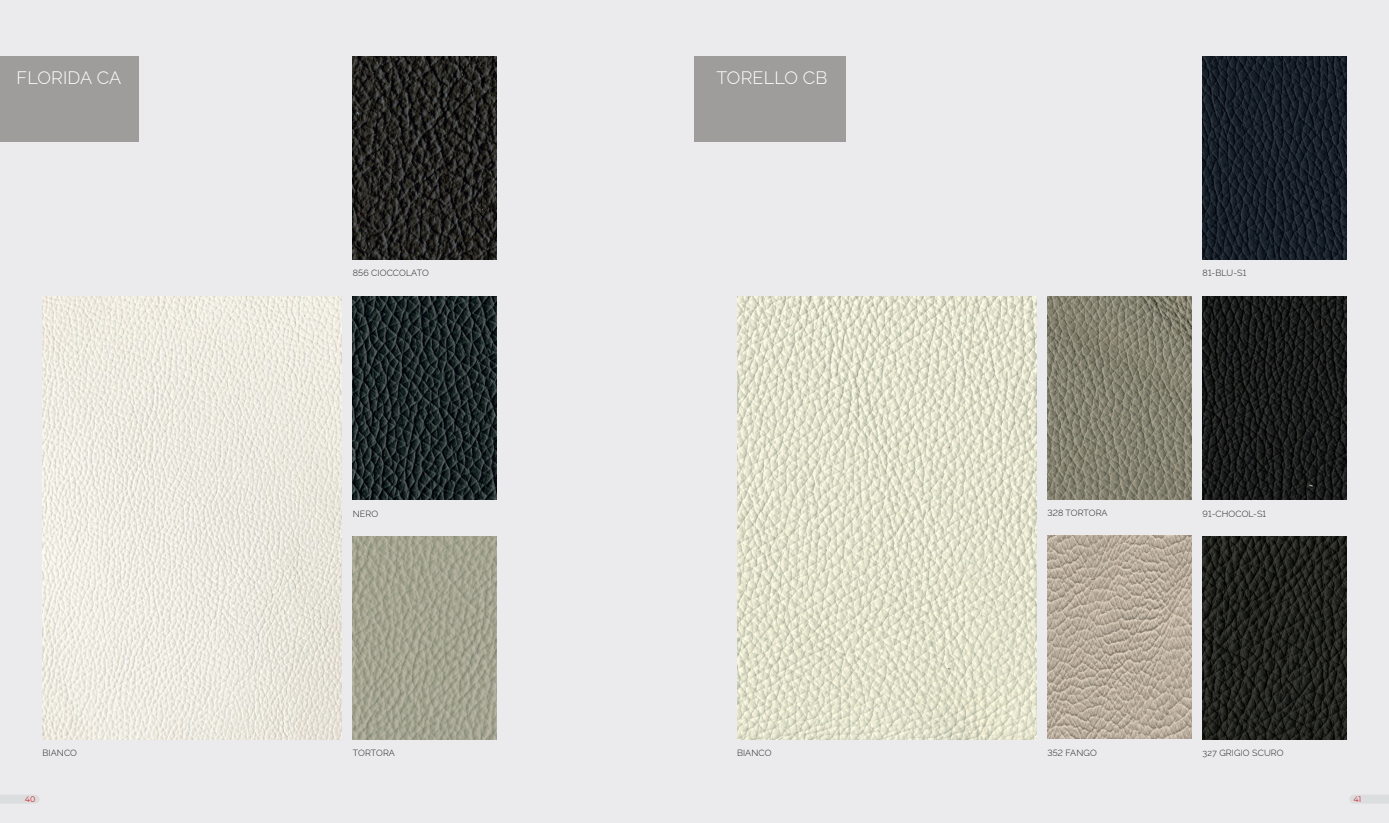
<style>
.page{position:relative;width:1389px;height:823px;background:#fff}
.page>*{position:absolute;margin:0;border:0;box-sizing:border-box;transform-origin:0 0}
.t1{font:300 18px "Raleway";letter-spacing:.01em;color:#fff}
.t2{font:300 9px "Raleway";letter-spacing:.01em;color:#231f20}
.t3{font:8px "Montserrat";color:#d1232a}
</style>
<div class="page">
<div style="left:0;top:0;width:1389px;height:822px;background:#ebebed"></div>
<div style="left:0;top:794px;width:35px;height:9px;background:#dcdddf"></div>
<div style="left:1354px;top:794px;width:35px;height:9px;background:#dcdddf"></div>
<img style="left:1203px;top:296px;width:143px;height:203px">
<img style="left:1203px;top:57px;width:143px;height:202px">
<img style="left:1203px;top:536px;width:143px;height:202px">
<img style="left:737px;top:297px;width:299px;height:442px">
<img style="left:1047px;top:535px;width:144px;height:203px">
<img style="left:1047px;top:296px;width:144px;height:203px">
<img style="left:353px;top:296px;width:144px;height:203px">
<img style="left:353px;top:57px;width:144px;height:202px">
<img style="left:353px;top:536px;width:144px;height:202px">
<img style="left:43px;top:296px;width:299px;height:443px">
<div style="left:0;top:57px;width:139px;height:85px;background:#9e9d9c"></div>
<div style="left:694px;top:57px;width:152px;height:85px;background:#9e9d9c"></div>
<p class="t1" style="left:17px;top:63px;width:106px">FLORIDA CA</p>
<p class="t1" style="left:716px;top:63px;width:113px">TORELLO CB</p>
<p class="t2" style="left:353px;top:265px;width:78px">856 CIOCCOLATO</p>
<p class="t2" style="left:353px;top:506px;width:27px">NERO</p>
<p class="t2" style="left:1047px;top:505px;width:62px">328 TORTORA</p>
<p class="t2" style="left:1203px;top:265px;width:45px">81-BLU-S1</p>
<p class="t2" style="left:1203px;top:506px;width:65px">91-CHOCOL-S1</p>
<p class="t2" style="left:43px;top:745px;width:36px">BIANCO</p>
<p class="t2" style="left:353px;top:745px;width:44px">TORTORA</p>
<p class="t2" style="left:1047px;top:745px;width:51px">352 FANGO</p>
<p class="t2" style="left:737px;top:745px;width:36px">BIANCO</p>
<p class="t2" style="left:1203px;top:745px;width:82px">327 GRIGIO SCURO</p>
<p class="t3" style="left:25px;top:793px;width:12px">40</p>
<p class="t3" style="left:1354px;top:793px;width:9px">41</p>
</div>
